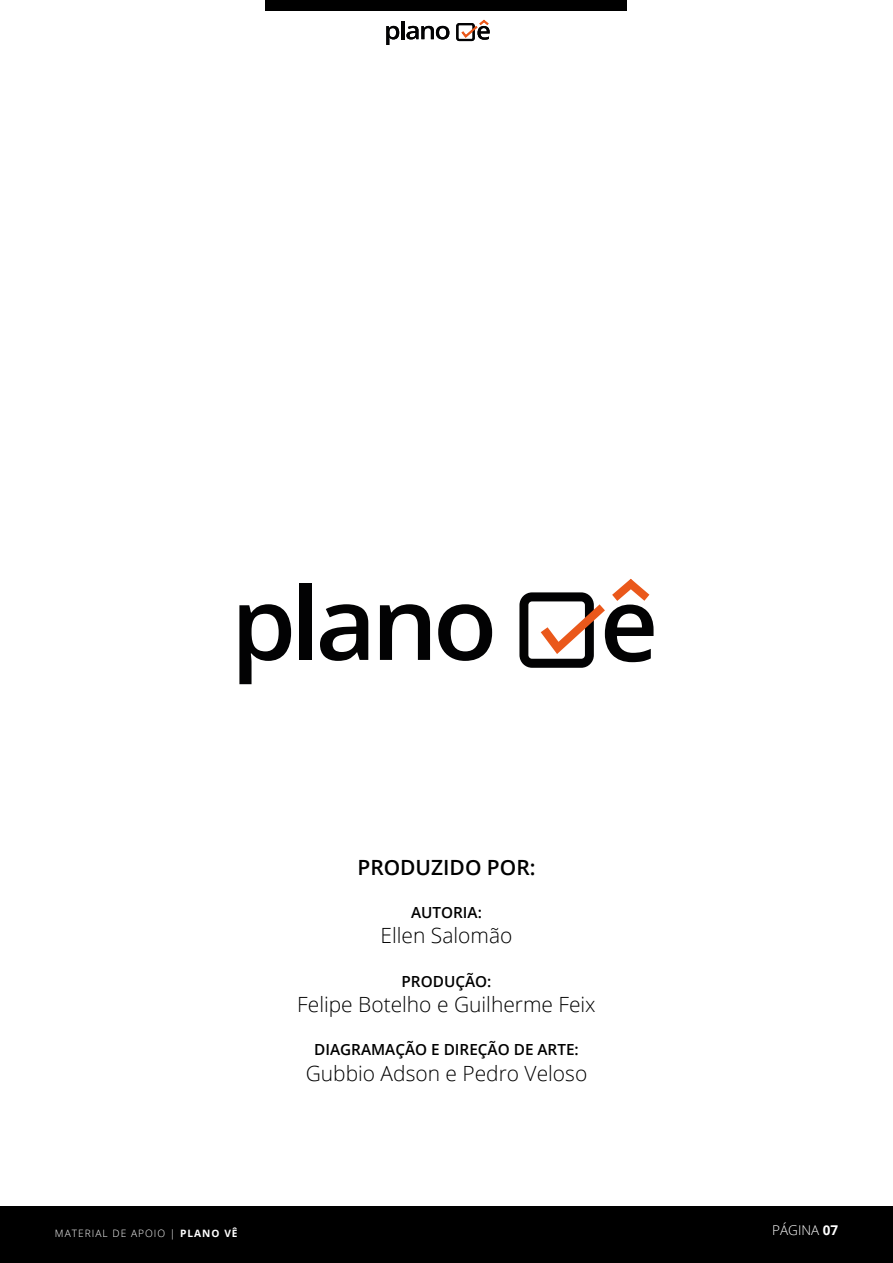
<style>
.page{position:relative;width:893px;height:1263px;background:#fff}
.page>*{position:absolute;margin:0;border:0;box-sizing:border-box;transform-origin:0 0}
.t1{font:300 21px "Open Sans";color:#000}
.t2{font:600 21px "Open Sans";color:#000}
.t3{font:600 15.3px "Open Sans";color:#000}
.t4{font:300 13.5px "Open Sans";color:#fff}
.t5{font:300 10.2px "Open Sans";letter-spacing:.1em;color:#fff}
.s1{font-weight:700}
</style>
<div class="page">
<svg style="left:519px;top:579px;width:134px;height:89px"></svg>
<svg style="left:239px;top:604px;width:52px;height:80px"></svg>
<div style="left:300px;top:583px;width:12px;height:77px;background:#020203"></div>
<svg style="left:320px;top:604px;width:48px;height:57px"></svg>
<svg style="left:380px;top:604px;width:50px;height:56px"></svg>
<svg style="left:438px;top:604px;width:54px;height:57px"></svg>
<div style="left:0;top:1206px;width:893px;height:57px;background:#000"></div>
<div style="left:266px;top:0;width:361px;height:11px;background:#000"></div>
<svg style="left:456px;top:20px;width:34px;height:21px"></svg>
<svg style="left:386px;top:26px;width:13px;height:19px"></svg>
<hr style="left:401px;top:21px;width:3px;height:18px;background:#020203">
<svg style="left:406px;top:26px;width:43px;height:13px"></svg>
<p class="t2" style="left:357px;top:852px;width:180px">PRODUZIDO POR:</p>
<p class="t3" style="left:411px;top:902px;width:72px">AUTORIA:</p>
<p class="t1" style="left:381px;top:921px;width:133px">Ellen Salomão</p>
<p class="t3" style="left:402px;top:971px;width:91px">PRODUÇÃO:</p>
<p class="t1" style="left:297px;top:990px;width:300px">Felipe Botelho e Guilherme Feix</p>
<p class="t3" style="left:314px;top:1039px;width:266px">DIAGRAMAÇÃO E DIREÇÃO DE ARTE:</p>
<p class="t1" style="left:306px;top:1058px;width:283px">Gubbio Adson e Pedro Veloso</p>
<p class="t5" style="left:55px;top:1226px;width:184px">MATERIAL DE APOIO | <span class="s1">PLANO VÊ</span></p>
<p class="t4" style="left:772px;top:1220px;width:67px">PÁGINA <span class="s1">07</span></p>
</div>
